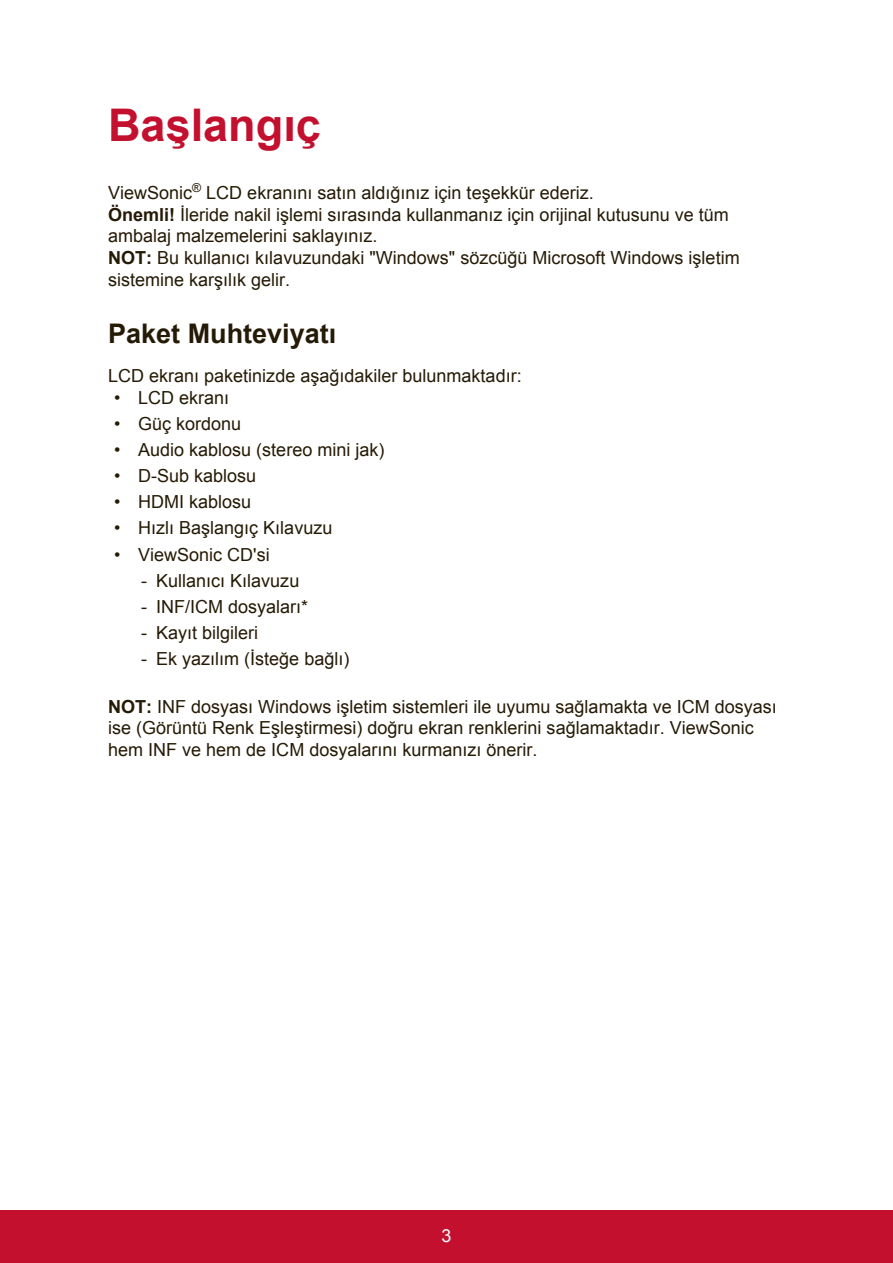
<style>
.page{position:relative;width:893px;height:1263px;background:#fff}
.page>*{position:absolute;margin:0;border:0;box-sizing:border-box;transform-origin:0 0}
.t1{font:700 45px "Arial";color:#c3102f}
.t2{font:700 27px "Arial";color:#251a05}
.t3{font:18px/21.6px "Arial";color:#251a05}
.t4{font:18px "Arial";color:#fff}
.s1{font-weight:700}
</style>
<div class="page">
<div style="left:0;top:1210px;width:892px;height:53px;background:#c3102f"></div>
<h1 class="t1" style="left:108px;top:95px;width:214px">Başlangıç</h1>
<p class="t3" style="left:108px;top:182px;width:632px">ViewSonic<sup>®</sup> LCD ekranını satın aldığınız için teşekkür ederiz.<br><span class="s1">Önemli!</span> İleride nakil işlemi sırasında kullanmanız için orijinal kutusunu ve tüm ambalaj malzemelerini saklayınız.<br><span class="s1">NOT:</span> Bu kullanıcı kılavuzundaki "Windows" sözcüğü Microsoft Windows işletim sistemine karşılık gelir.</p>
<h2 class="t2" style="left:108px;top:316px;width:230px">Paket Muhteviyatı</h2>
<p class="t3" style="left:108px;top:365px;width:415px">LCD ekranı paketinizde aşağıdakiler bulunmaktadır:</p>
<p class="t3" style="left:114px;top:387px;width:117px">• LCD ekranı</p>
<p class="t3" style="left:114px;top:413px;width:129px">• Güç kordonu</p>
<p class="t3" style="left:114px;top:439px;width:272px">• Audio kablosu (stereo mini jak)</p>
<p class="t3" style="left:114px;top:465px;width:144px">• D-Sub kablosu</p>
<p class="t3" style="left:114px;top:491px;width:139px">• HDMI kablosu</p>
<p class="t3" style="left:114px;top:517px;width:220px">• Hızlı Başlangıç Kılavuzu</p>
<p class="t3" style="left:114px;top:543px;width:157px">• ViewSonic CD'si</p>
<p class="t3" style="left:141px;top:569px;width:160px">- Kullanıcı Kılavuzu</p>
<p class="t3" style="left:141px;top:596px;width:169px">- INF/ICM dosyaları*</p>
<p class="t3" style="left:141px;top:622px;width:119px">- Kayıt bilgileri</p>
<p class="t3" style="left:141px;top:648px;width:210px">- Ek yazılım (İsteğe bağlı)</p>
<p class="t3" style="left:108px;top:695px;width:670px"><span class="s1">NOT:</span> INF dosyası Windows işletim sistemleri ile uyumu sağlamakta ve ICM dosyası ise (Görüntü Renk Eşleştirmesi) doğru ekran renklerini sağlamaktadır. ViewSonic hem INF ve hem de ICM dosyalarını kurmanızı önerir.</p>
<p class="t4" style="left:441px;top:1223px;width:12px">3</p>
</div>
